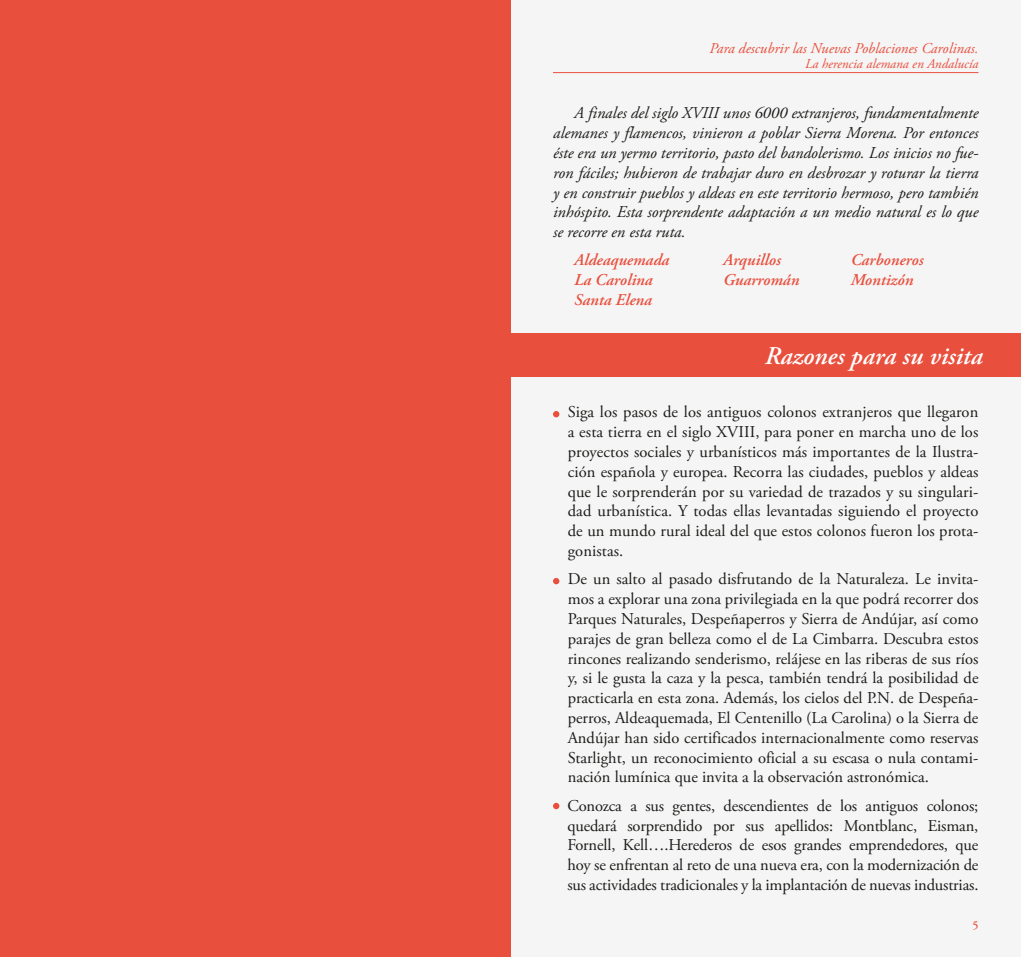
<style>
.page{position:relative;width:1021px;height:957px;background:#fff}
.page>*{position:absolute;margin:0;border:0;box-sizing:border-box;transform-origin:0 0}
.t1{font:italic 600 25.5px "Adobe Garamond Pro";color:#fff}
.t2{font:16.5px/19.8px "Adobe Garamond Pro";color:#1c1c1a;text-align:justify}
.t3{font:italic 16.5px/19.8px "Adobe Garamond Pro";color:#1c1c1a;text-align:justify}
.t4{font:italic 600 16.5px "Adobe Garamond Pro";color:#e94f3d}
.t5{font:italic 15px "Adobe Garamond Pro";color:#e94f3d}
.t6{font:italic 13.5px "Adobe Garamond Pro";color:#e94f3d}
.t7{font:600 12px "Adobe Garamond Pro";color:#e94f3d}
</style>
<div class="page">
<div style="left:510px;top:0;width:510px;height:957px;background:#f5f5f5"></div>
<hr style="left:553px;top:72px;width:425px;height:1px;background:#e94f3d">
<div style="left:0;top:0;width:510px;height:957px;background:#e94f3d"></div>
<div style="left:510px;top:333px;width:510px;height:44px;background:#e94f3d"></div>
<svg style="left:553px;top:411px;width:6px;height:6px"></svg>
<svg style="left:553px;top:578px;width:6px;height:6px"></svg>
<svg style="left:553px;top:803px;width:6px;height:6px"></svg>
<p class="t5" style="left:709px;top:39px;width:270px">Para descubrir las Nuevas Poblaciones Carolinas.</p>
<p class="t6" style="left:805px;top:56px;width:175px">La herencia alemana en Andalucía</p>
<p class="t3" style="left:553px;top:104px;width:427px;text-indent:21px">A finales del siglo XVIII unos 6000 extranjeros, fundamentalmente alemanes y flamencos, vinieron a poblar Sierra Morena. Por entonces éste era un yermo territorio, pasto del bandolerismo. Los inicios no fue&shy;ron fáciles; hubieron de trabajar duro en desbrozar y roturar la tierra y en construir pueblos y aldeas en este territorio hermoso, pero también inhóspito. Esta sorprendente adaptación a un medio natural es lo que se recorre en esta ruta.</p>
<p class="t4" style="left:574px;top:251px;width:96px">Aldeaquemada</p>
<p class="t4" style="left:723px;top:251px;width:59px">Arquillos</p>
<p class="t4" style="left:850px;top:251px;width:74px">Carboneros</p>
<p class="t4" style="left:574px;top:270px;width:80px">La Carolina</p>
<p class="t4" style="left:723px;top:270px;width:78px">Guarromán</p>
<p class="t4" style="left:850px;top:270px;width:64px">Montizón</p>
<p class="t4" style="left:574px;top:290px;width:79px">Santa Elena</p>
<h1 class="t1" style="left:765px;top:341px;width:219px">Razones para su visita</h1>
<p class="t2" style="left:568px;top:403px;width:412px">Siga los pasos de los antiguos colonos extranjeros que llegaron a esta tierra en el siglo XVIII, para poner en marcha uno de los proyectos sociales y urbanísticos más importantes de la Ilustra&shy;ción española y europea. Recorra las ciudades, pueblos y aldeas que le sorprenderán por su variedad de trazados y su singulari&shy;dad urbanística. Y todas ellas levantadas siguiendo el proyecto de un mundo rural ideal del que estos colonos fueron los prota&shy;gonistas.</p>
<p class="t2" style="left:567px;top:570px;width:412px">De un salto al pasado disfrutando de la Naturaleza. Le invita&shy;mos a explorar una zona privilegiada en la que podrá recorrer dos Parques Naturales, Despeñaperros y Sierra de Andújar, así como parajes de gran belleza como el de La Cimbarra. Descubra estos rincones realizando senderismo, relájese en las riberas de sus ríos y, si le gusta la caza y la pesca, también tendrá la posibilidad de practicarla en esta zona. Además, los cielos del P.N. de Despeña&shy;perros, Aldeaquemada, El Centenillo (La Carolina) o la Sierra de Andújar han sido certificados internacionalmente como reservas Starlight, un reconocimiento oficial a su escasa o nula contami&shy;nación lumínica que invita a la observación astronómica.</p>
<p class="t2" style="left:567px;top:796px;width:412px">Conozca a sus gentes, descendientes de los antiguos colonos; quedará sorprendido por sus apellidos: Montblanc, Eisman, Fornell, Kell….Herederos de esos grandes emprendedores, que hoy se enfrentan al reto de una nueva era, con la modernización de sus actividades tradicionales y la implantación de nuevas industrias.</p>
<p class="t7" style="left:972px;top:918px;width:8px">5</p>
</div>
